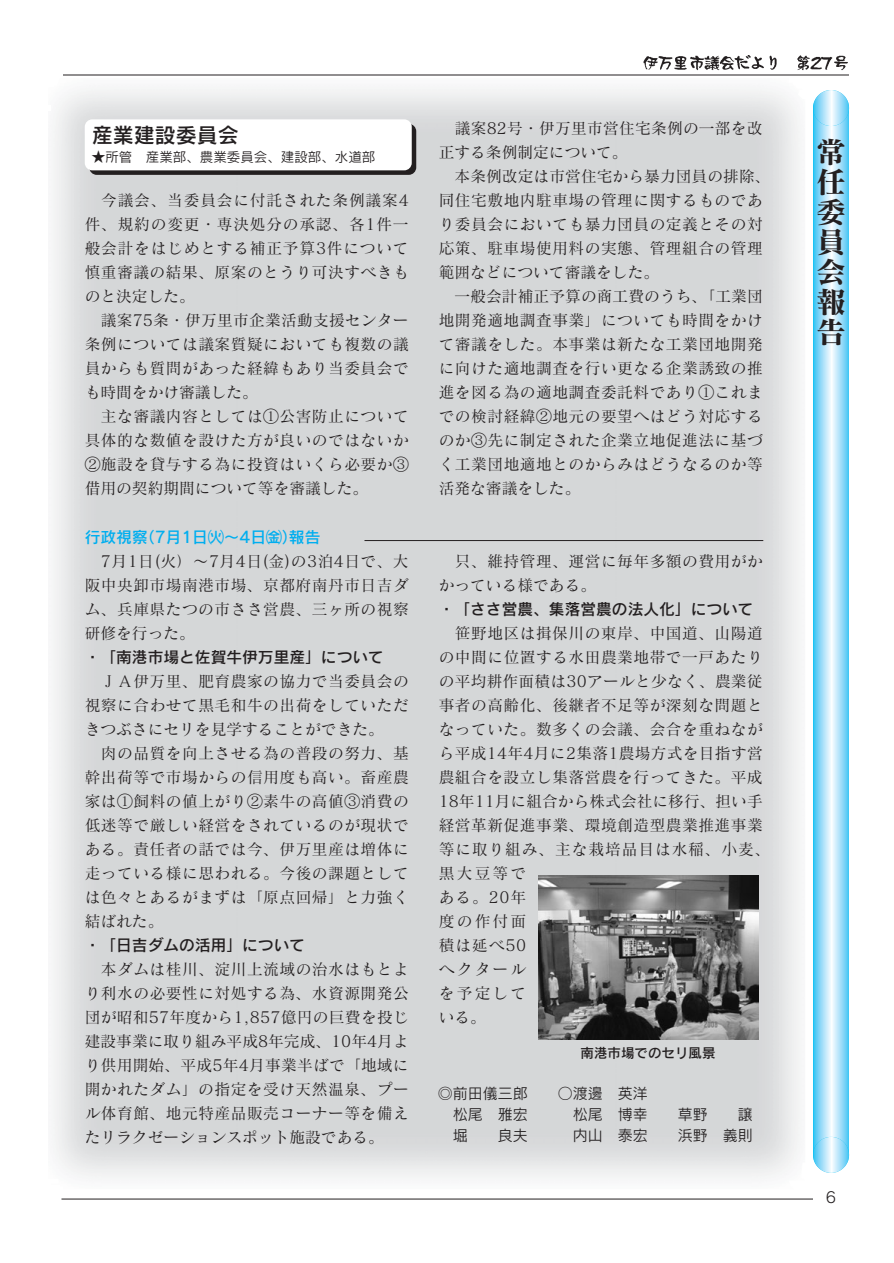
<style>
.page{position:relative;width:894px;height:1263px;background:#fff}
.page>*{position:absolute;margin:0;border:0;box-sizing:border-box;transform-origin:0 0}
.t1{font:30px/30px "Matisse CID B";color:#231f20;text-align:justify}
.t2{font:21px "Rodin CID DB";color:#231f20}
.t3{font:15.75px/24px "Matisse CID M";letter-spacing:.03em;color:#231f20;text-align:justify}
.t4{font:15.75px "Rodin CID DB";color:#231f20}
.t5{font:15.75px "Rodin CID DB";color:#00aeef}
.t6{font:15px "Rodin CID M";color:#231f20}
.t7{font:13.5px "Rodin CID M";color:#231f20}
.t8{font:13.5px "Rodin CID DB";color:#231f20}
.s1{font-family:"Rodin S DB"}
</style>
<div class="page">
<hr style="left:62px;top:1199px;width:751px;height:1px;background:#231f20">
<hr style="left:63px;top:75px;width:786px;height:1px;background:#231f20">
<img style="left:643px;top:56px;width:14px;height:14px">
<img style="left:657px;top:56px;width:15px;height:14px">
<img style="left:672px;top:56px;width:46px;height:15px">
<img style="left:718px;top:56px;width:30px;height:15px">
<img style="left:748px;top:56px;width:29px;height:14px">
<img style="left:797px;top:56px;width:13px;height:14px">
<img style="left:810px;top:56px;width:10px;height:14px">
<img style="left:820px;top:56px;width:28px;height:14px">
<svg style="left:813px;top:112px;width:36px;height:1039px;background:#a1dff9"></svg>
<svg style="left:813px;top:90px;width:36px;height:36px"></svg>
<svg style="left:813px;top:1137px;width:36px;height:36px"></svg>
<img style="left:48px;top:78px;width:758px;height:1112px;border-radius:14px">
<svg style="left:89px;top:124px;width:327px;height:51px;background:#353132"></svg>
<div style="left:85px;top:119px;width:327px;height:51px;background:#fff;border-radius:8px"></div>
<hr style="left:364px;top:540px;width:399px;height:1px;background:#231f20">
<img style="left:538px;top:875px;width:220px;height:165px">
<h2 class="t2" style="left:92px;top:127px;width:149px">産業建設委員会</h2>
<p class="t7" style="left:92px;top:152px;width:285px">★所管 産業部、農業委員会、建設部、水道部</p>
<p class="t3" style="left:85px;top:191px;width:326px;text-indent:17px">今議会、当委員会に付託された条例議案4件、規約の変更・専決処分の承認、各1件一般会計をはじめとする補正予算3件について慎重審議の結果、原案のとうり可決すべきものと決定した。</p>
<p class="t3" style="left:85px;top:311px;width:326px;text-indent:16px">議案75条・伊万里市企業活動支援センター条例については議案質疑においても複数の議員からも質問があった経緯もあり当委員会でも時間をかけ審議した。</p>
<p class="t3" style="left:85px;top:407px;width:326px;text-indent:16px">主な審議内容としては①公害防止について具体的な数値を設けた方が良いのではないか②施設を貸与する為に投資はいくら必要か③借用の契約期間について等を審議した。</p>
<p class="t5" style="left:85px;top:531px;width:237px">行政視察（7月1日<span class="s1">惜</span>～4日<span class="s1">昔</span>）報告</p>
<p class="t3" style="left:85px;top:551px;width:326px;text-indent:16px">7月1日(火）～7月4日(金)の3泊4日で、大阪中央卸市場南港市場、京都府南丹市日吉ダム、兵庫県たつの市ささ営農、三ヶ所の視察研修を行った。</p>
<p class="t4" style="left:85px;top:651px;width:301px">・「南港市場と佐賀牛伊万里産」について</p>
<p class="t3" style="left:85px;top:671px;width:326px;text-indent:16px">ＪＡ伊万里、肥育農家の協力で当委員会の視察に合わせて黒毛和牛の出荷をしていただきつぶさにセリを見学することができた。</p>
<p class="t3" style="left:85px;top:743px;width:326px;text-indent:16px">肉の品質を向上させる為の普段の努力、基幹出荷等で市場からの信用度も高い。畜産農家は①飼料の値上がり②素牛の高値③消費の低迷等で厳しい経営をされているのが現状である。責任者の話では今、伊万里産は増体に走っている様に思われる。今後の課題としては色々とあるがまずは「原点回帰」と力強く結ばれた。</p>
<p class="t4" style="left:85px;top:939px;width:222px">・「日吉ダムの活用」について</p>
<p class="t3" style="left:85px;top:959px;width:326px;text-indent:16px">本ダムは桂川、淀川上流域の治水はもとより利水の必要性に対処する為、水資源開発公団が昭和57年度から1,857億円の巨費を投じ建設事業に取り組み平成8年完成、10年4月より供用開始、平成5年4月事業半ばで「地域に開かれたダム」の指定を受け天然温泉、プール体育館、地元特産品販売コーナー等を備えたリラクゼーションスポット施設である。</p>
<p class="t3" style="left:439px;top:119px;width:325px;text-indent:16px">議案82号・伊万里市営住宅条例の一部を改正する条例制定について。</p>
<p class="t3" style="left:439px;top:167px;width:333px;text-align:left;text-indent:16px">本条例改定は市営住宅から暴力団員の排除、同住宅敷地内駐車場の管理に関するものであり委員会においても暴力団員の定義とその対応策、駐車場使用料の実態、管理組合の管理範囲などについて審議をした。</p>
<p class="t3" style="left:439px;top:287px;width:326px;text-indent:16px">一般会計補正予算の商工費のうち、「工業団地開発適地調査事業」についても時間をかけて審議をした。本事業は新たな工業団地開発に向けた適地調査を行い更なる企業誘致の推進を図る為の適地調査委託料であり①これまでの検討経緯②地元の要望へはどう対応するのか③先に制定された企業立地促進法に基づく工業団地適地とのからみはどうなるのか等活発な審議をした。</p>
<p class="t3" style="left:439px;top:551px;width:326px;text-indent:16px">只、維持管理、運営に毎年多額の費用がかかっている様である。</p>
<p class="t4" style="left:439px;top:603px;width:316px">・「ささ営農、集落営農の法人化」について</p>
<p class="t3" style="left:439px;top:623px;width:333px;text-align:left;text-indent:16px">笹野地区は揖保川の東岸、中国道、山陽道の中間に位置する水田農業地帯で一戸あたりの平均耕作面積は30アールと少なく、農業従事者の高齢化、後継者不足等が深刻な問題となっていた。数多くの会議、会合を重ねながら平成14年4月に2集落1農場方式を目指す営農組合を設立し集落営農を行ってきた。平成<br>18年11月に組合から株式会社に移行、担い手経営革新促進事業、環境創造型農業推進事業等に取り組み、主な栽培品目は水稲、小麦、黒大豆等で<br>ある。20年<br>度の作付面<br>積は延べ50<br>ヘクタール<br>を予定して<br>いる。</p>
<p class="t8" style="left:581px;top:1047px;width:136px">南港市場でのセリ風景</p>
<p class="t6" style="left:438px;top:1088px;width:91px">◎前田儀三郎</p>
<p class="t6" style="left:558px;top:1088px;width:91px">○渡邊 英洋</p>
<p class="t6" style="left:453px;top:1109px;width:76px">松尾 雅宏</p>
<p class="t6" style="left:573px;top:1109px;width:76px">松尾 博幸</p>
<p class="t6" style="left:678px;top:1109px;width:31px">草野</p>
<p class="t6" style="left:738px;top:1109px;width:16px">譲</p>
<p class="t6" style="left:453px;top:1130px;width:16px">堀</p>
<p class="t6" style="left:498px;top:1130px;width:31px">良夫</p>
<p class="t6" style="left:573px;top:1130px;width:76px">内山 泰宏</p>
<p class="t6" style="left:678px;top:1130px;width:76px">浜野 義則</p>
<h1 class="t1" style="left:816px;top:141px;width:31px">常任委員会報告</h1>
<p class="t6" style="left:826px;top:1191px;width:12px">6</p>
</div>
